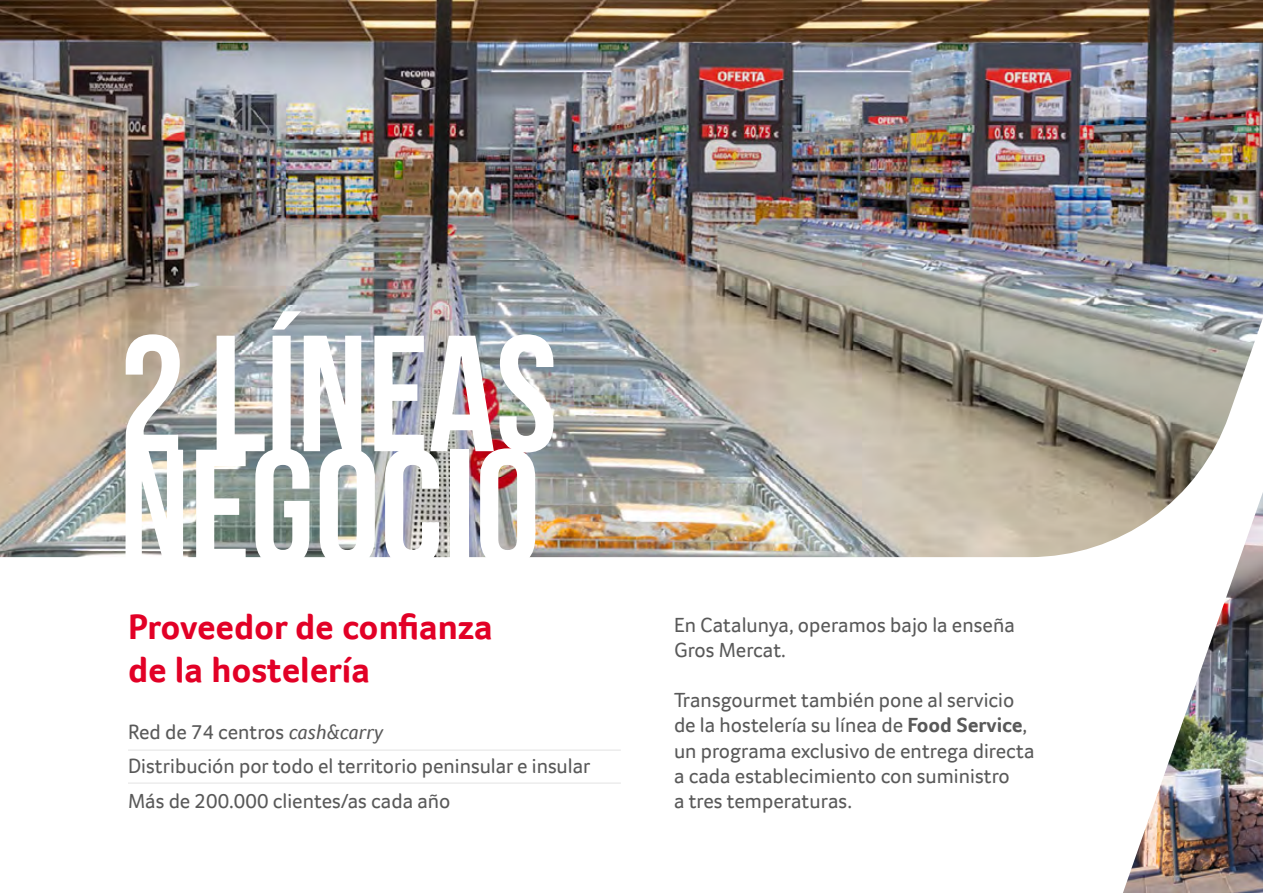
<style>
.page{position:relative;width:1263px;height:893px;background:#fff}
.page>*{position:absolute;margin:0;border:0;box-sizing:border-box;transform-origin:0 0}
.t1{font:165px "Bebas Neue";color:#fff}
.t2{font:700 36px/43.2px "Transgourmet";color:#e20026}
.t3{font:21px/25.2px "Transgourmet";color:#595959}
.s1{font-style:italic}
.s2{font-weight:700}
</style>
<div class="page">
<img style="left:0;top:0;width:1263px;height:557px">
<hr style="left:128px;top:749px;width:493px;height:2px;background:#ececec">
<hr style="left:128px;top:782px;width:493px;height:2px;background:#ececec">
<img style="left:1123px;top:492px;width:140px;height:401px">
<h1 class="t1" style="left:119px;top:304px;width:440px">2 LÍNEAS</h1>
<h1 class="t1" style="left:119px;top:418px;width:423px">NEGOCIO</h1>
<h2 class="t2" style="left:128px;top:605px;width:366px">Proveedor de confianza de la hostelería</h2>
<p class="t3" style="left:128px;top:714px;width:464px;line-height:34.5px">Red de 74 centros <span class="s1">cash&amp;carry<br></span>Distribución por todo el territorio peninsular e insular<br>Más de 200.000 clientes/as cada año</p>
<p class="t3" style="left:674px;top:612px;width:342px">En Catalunya, operamos bajo la enseña<br>Gros Mercat.</p>
<p class="t3" style="left:674px;top:687px;width:362px">Transgourmet también pone al servicio de la hostelería su línea de <span class="s2">Food Service</span>, un programa exclusivo de entrega directa a cada establecimiento con suministro<br>a tres temperaturas.</p>
</div>
